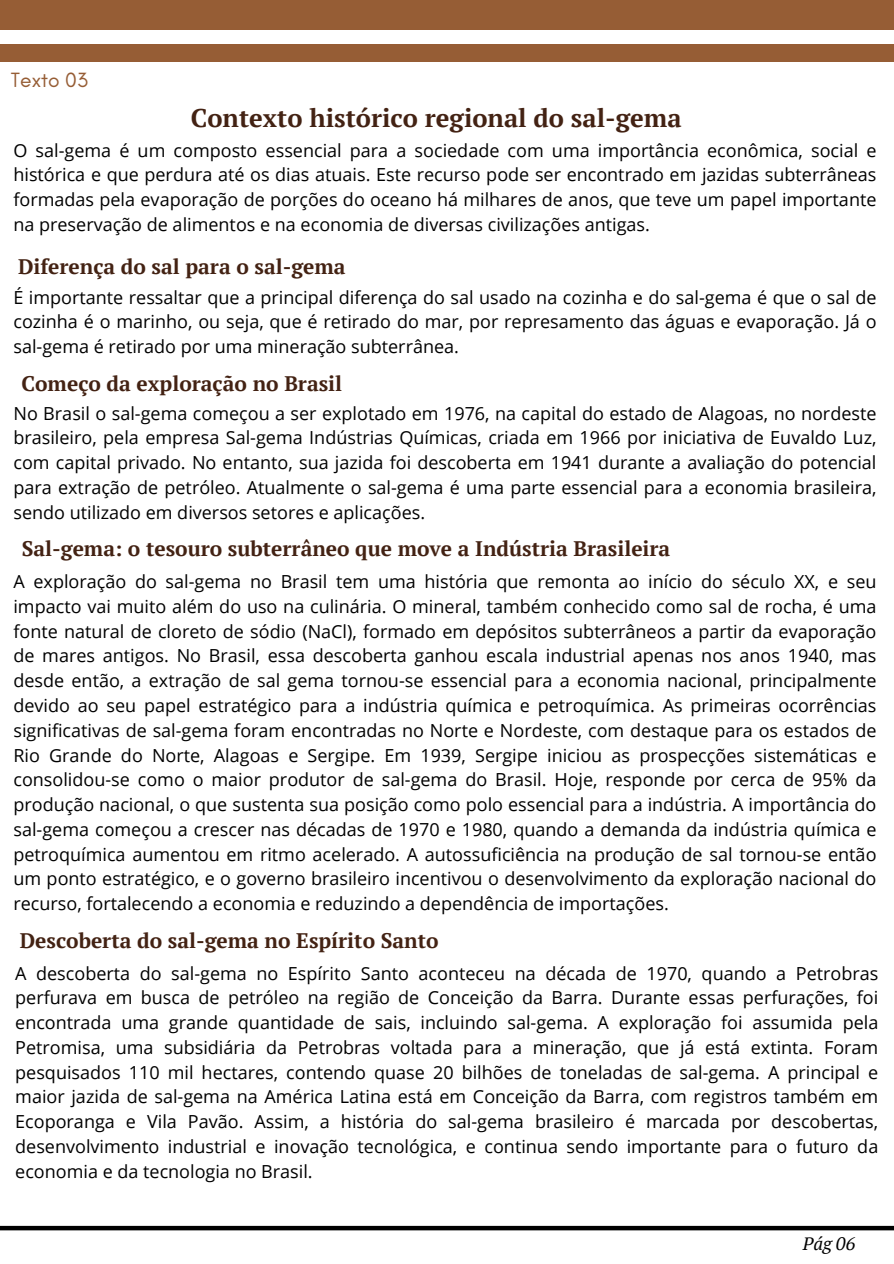
<style>
.page{position:relative;width:894px;height:1264px;background:#fff}
.page>*{position:absolute;margin:0;border:0;box-sizing:border-box;transform-origin:0 0}
.t1{font:700 25.5px "PT Serif";color:#432213}
.t2{font:700 21px "PT Serif";color:#432213}
.t3{font:21px "Glacial Indifference";color:#965d35}
.t4{font:18px/24.8px "Open Sans";color:#000;text-align:justify}
.t5{font:italic 18px "PT Serif";color:#000}
</style>
<div class="page">
<div style="left:0;top:0;width:893px;height:29px;background:#965d35"></div>
<div style="left:0;top:44px;width:893px;height:18px;background:#965d35"></div>
<div style="left:0;top:1225px;width:893px;height:5px;background:#000"></div>
<p class="t3" style="left:11px;top:67px;width:78px">Texto 03</p>
<h1 class="t1" style="left:191px;top:101px;width:492px">Contexto histórico regional do sal-gema</h1>
<p class="t4" style="left:13px;top:137px;width:864px">O sal-gema é um composto essencial para a sociedade com uma importância econômica, social e histórica e que perdura até os dias atuais. Este recurso pode ser encontrado em jazidas subterrâneas formadas pela evaporação de porções do oceano há milhares de anos, que teve um papel importante na preservação de alimentos e na economia de diversas civilizações antigas.</p>
<p class="t2" style="left:18px;top:252px;width:329px">Diferença do sal para o sal-gema</p>
<p class="t4" style="left:13px;top:284px;width:864px">É importante ressaltar que a principal diferença do sal usado na cozinha e do sal-gema é que o sal de cozinha é o marinho, ou seja, que é retirado do mar, por represamento das águas e evaporação. Já o sal-gema é retirado por uma mineração subterrânea.</p>
<p class="t2" style="left:21px;top:369px;width:322px">Começo da exploração no Brasil</p>
<p class="t4" style="left:13px;top:400px;width:864px">No Brasil o sal-gema começou a ser explotado em 1976, na capital do estado de Alagoas, no nordeste brasileiro, pela empresa Sal-gema Indústrias Químicas, criada em 1966 por iniciativa de Euvaldo Luz, com capital privado. No entanto, sua jazida foi descoberta em 1941 durante a avaliação do potencial para extração de petróleo. Atualmente o sal-gema é uma parte essencial para a economia brasileira, sendo utilizado em diversos setores e aplicações.</p>
<p class="t2" style="left:22px;top:534px;width:650px">Sal-gema: o tesouro subterrâneo que move a Indústria Brasileira</p>
<p class="t4" style="left:13px;top:569px;width:864px">A exploração do sal-gema no Brasil tem uma história que remonta ao início do século XX, e seu impacto vai muito além do uso na culinária. O mineral, também conhecido como sal de rocha, é uma fonte natural de cloreto de sódio (NaCl), formado em depósitos subterrâneos a partir da evaporação de mares antigos. No Brasil, essa descoberta ganhou escala industrial apenas nos anos 1940, mas desde então, a extração de sal gema tornou-se essencial para a economia nacional, principalmente devido ao seu papel estratégico para a indústria química e petroquímica. As primeiras ocorrências significativas de sal-gema foram encontradas no Norte e Nordeste, com destaque para os estados de Rio Grande do Norte, Alagoas e Sergipe. Em 1939, Sergipe iniciou as prospecções sistemáticas e consolidou-se como o maior produtor de sal-gema do Brasil. Hoje, responde por cerca de 95% da produção nacional, o que sustenta sua posição como polo essencial para a indústria. A importância do sal-gema começou a crescer nas décadas de 1970 e 1980, quando a demanda da indústria química e petroquímica aumentou em ritmo acelerado. A autossuficiência na produção de sal tornou-se então um ponto estratégico, e o governo brasileiro incentivou o desenvolvimento da exploração nacional do recurso, fortalecendo a economia e reduzindo a dependência de importações.</p>
<p class="t2" style="left:20px;top:926px;width:420px">Descoberta do sal-gema no Espírito Santo</p>
<p class="t4" style="left:15px;top:960px;width:864px">A descoberta do sal-gema no Espírito Santo aconteceu na década de 1970, quando a Petrobras perfurava em busca de petróleo na região de Conceição da Barra. Durante essas perfurações, foi encontrada uma grande quantidade de sais, incluindo sal-gema. A exploração foi assumida pela Petromisa, uma subsidiária da Petrobras voltada para a mineração, que já está extinta. Foram pesquisados 110 mil hectares, contendo quase 20 bilhões de toneladas de sal-gema. A principal e maior jazida de sal-gema na América Latina está em Conceição da Barra, com registros também em Ecoporanga e Vila Pavão. Assim, a história do sal-gema brasileiro é marcada por descobertas, desenvolvimento industrial e inovação tecnológica, e continua sendo importante para o futuro da economia e da tecnologia no Brasil.</p>
<p class="t5" style="left:802px;top:1231px;width:54px">Pág 06</p>
</div>
